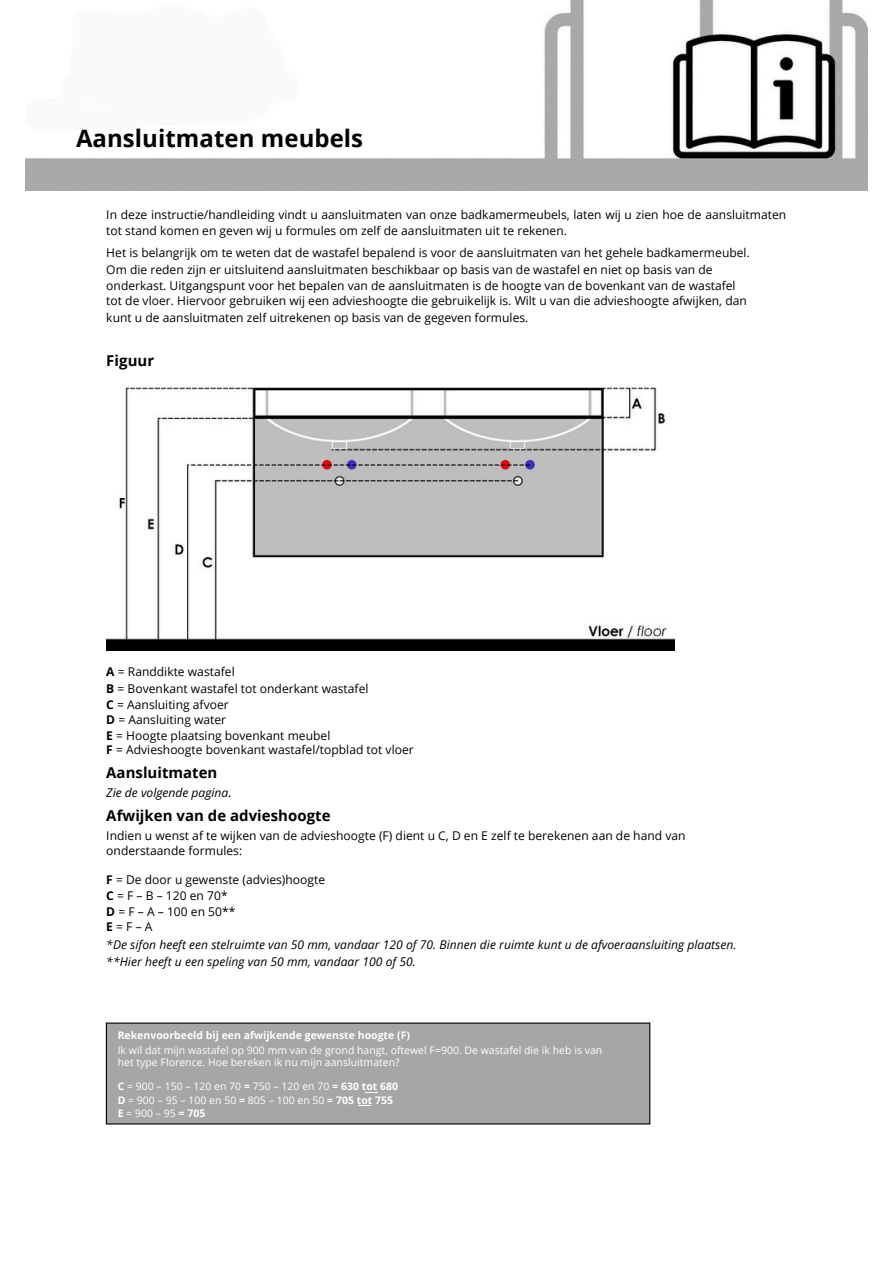
<style>
.page{position:relative;width:894px;height:1264px;background:#fff}
.page>*{position:absolute;margin:0;border:0;box-sizing:border-box;transform-origin:0 0}
.t1{font:700 24px "Open Sans";letter-spacing:.005em;color:#000}
.t2{font:700 15px "Open Sans";letter-spacing:.005em;color:#000}
.t3{font:12px/14.7px "Open Sans";color:#000}
.t4{font:italic 12px "Open Sans";letter-spacing:.005em;color:#000}
.t5{font:10.5px "Open Sans";letter-spacing:.005em;color:#fff}
.t6{font:700 10.5px "Open Sans";letter-spacing:.005em;color:#fff}
.s1{font-weight:700}
.s2{font-style:normal}
</style>
<div class="page">
<img style="left:26px;top:0;width:841px;height:190px">
<img style="left:106px;top:387px;width:568px;height:263px">
<div style="left:106px;top:1023px;width:543px;height:100px;background:#a6a6a6"></div>
<div style="left:106px;top:1022px;width:544px;height:102px;border:1px solid #000"></div>
<svg style="left:365px;top:1092px;width:13px;height:1px"></svg>
<svg style="left:358px;top:1105px;width:13px;height:1px"></svg>
<h1 class="t1" style="left:76px;top:121px;width:288px">Aansluitmaten meubels</h1>
<p class="t3" style="left:106px;top:207px;width:681px;line-height:15.8px">In deze instructie/handleiding vindt u aansluitmaten van onze badkamermeubels, laten wij u zien hoe de aansluitmaten tot stand komen en geven wij u formules om zelf de aansluitmaten uit te rekenen.</p>
<p class="t3" style="left:106px;top:244px;width:645px;line-height:16.8px">Het is belangrijk om te weten dat de wastafel bepalend is voor de aansluitmaten van het gehele badkamermeubel.<br>Om die reden zijn er uitsluitend aansluitmaten beschikbaar op basis van de wastafel en niet op basis van de</p>
<p class="t3" style="left:106px;top:278px;width:642px">onderkast. Uitgangspunt voor het bepalen van de aansluitmaten is de hoogte van de bovenkant van de wastafel tot de vloer. Hiervoor gebruiken wij een advieshoogte die gebruikelijk is. Wilt u van die advieshoogte afwijken, dan</p>
<p class="t3" style="left:106px;top:309px;width:423px">kunt u de aansluitmaten zelf uitrekenen op basis van de gegeven formules.</p>
<p class="t2" style="left:106px;top:350px;width:49px">Figuur</p>
<h2 class="t3" style="left:106px;top:663px;width:263px;line-height:16.8px"><span class="s1">A</span> = Randdikte wastafel<br><span class="s1">B</span> = Bovenkant wastafel tot onderkant wastafel</h2>
<h2 class="t3" style="left:106px;top:697px;width:124px"><span class="s1">C</span> = Aansluiting afvoer<br><span class="s1">D</span> = Aansluiting water</h2>
<h2 class="t3" style="left:106px;top:727px;width:309px"><span class="s1">E</span> = Hoogte plaatsing bovenkant meubel<br><span class="s1">F</span> = Advieshoogte bovenkant wastafel/topblad tot vloer</h2>
<h2 class="t2" style="left:106px;top:761px;width:113px">Aansluitmaten</h2>
<h2 class="t4" style="left:106px;top:784px;width:127px">Zie de volgende pagina<span class="s2">.</span></h2>
<h2 class="t2" style="left:106px;top:804px;width:226px">Afwijken van de advieshoogte</h2>
<h2 class="t3" style="left:106px;top:827px;width:580px;line-height:15.8px">Indien u wenst af te wijken van de advieshoogte (F) dient u C, D en E zelf te berekenen aan de hand van onderstaande formules:</h2>
<h2 class="t3" style="left:106px;top:870px;width:220px;line-height:16.8px"><span class="s1">F</span> = De door u gewenste (advies)hoogte<br><span class="s1">C</span>=F–B–120en70*</h2>
<h2 class="t3" style="left:106px;top:904px;width:131px"><span class="s1">D</span>=F–A–100en50**<br><span class="s1">E</span>=F–A</h2>
<h2 class="t4" style="left:106px;top:936px;width:631px">*De sifon heeft een stelruimte van 50 mm, vandaar 120 of 70. Binnen die ruimte kunt u de afvoeraansluiting plaatsen.</h2>
<p class="t4" style="left:106px;top:952px;width:311px">**Hier heeft u een speling van 50 mm, vandaar 100 of 50.</p>
<p class="t6" style="left:118px;top:1027px;width:294px">Rekenvoorbeeld bij een afwijkende gewenste hoogte (F)</p>
<h3 class="t5" style="left:118px;top:1042px;width:486px">Ik wil dat mijn wastafel op 900 mm van de grond hangt, oftewel F=900. De wastafel die ik heb is van</h3>
<p class="t5" style="left:118px;top:1054px;width:283px">het type Florence. Hoe bereken ik nu mijn aansluitmaten?</p>
<p class="t5" style="left:118px;top:1078px;width:282px"><span class="s1">C</span> = 900 – 150 – 120 en 70 <span class="s1">=</span> 750 – 120 en 70 <span class="s1">= 630 tot 680</span></p>
<p class="t5" style="left:118px;top:1093px;width:277px"><span class="s1">D</span> = 900 – 95 – 100 en 50 <span class="s1">=</span> 805 – 100 en 50 <span class="s1">= 705 tot 755</span></p>
<p class="t5" style="left:118px;top:1105px;width:89px"><span class="s1">E</span>=900–95<span class="s1">=705</span></p>
</div>
